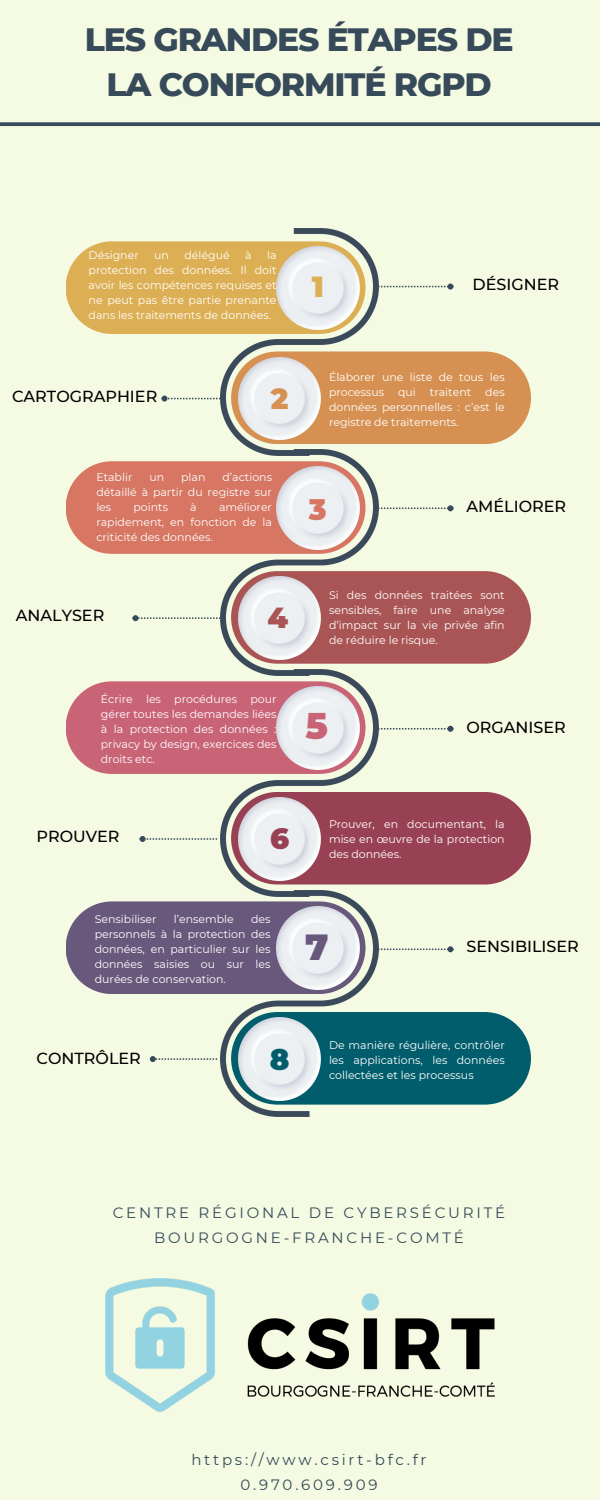
<style>
.page{position:relative;width:600px;height:1500px;background:#f5fae2}
.page>*{position:absolute;margin:0;border:0;box-sizing:border-box;transform-origin:0 0}
.t1{font:900 36.3px "Montserrat";color:#c96477}
.t2{font:900 36.3px "Montserrat";color:#68597c}
.t3{font:800 33px/45.8px "Montserrat";letter-spacing:-.035em;color:#364a5a;text-align:center}
.t4{font:900 29px "Montserrat";color:#ddaf54}
.t5{font:900 29px "Montserrat";color:#d67663}
.t6{font:900 29px "Montserrat";color:#d69152}
.t7{font:900 29px "Montserrat";color:#a55}
.t8{font:900 29px "Montserrat";color:#994154}
.t9{font:900 29px "Montserrat";color:#015c6b}
.t10{font:500 16px "Montserrat";color:#000}
.t11{font:15px/25.5px "Montserrat";letter-spacing:.185em;color:#364a5a;text-align:center}
.t12{font:11px/15px "Montserrat";color:#fff;text-align:justify}
</style>
<div class="page">
<img style="left:221px;top:229px;width:157px;height:220px">
<img style="left:221px;top:449px;width:157px;height:221px">
<img style="left:221px;top:670px;width:157px;height:220px">
<img style="left:221px;top:890px;width:157px;height:227px">
<div style="left:66px;top:241px;width:299px;height:93px;background:#ddaf54;border-radius:46px"></div>
<img style="left:277px;top:247px;width:82px;height:82px">
<div style="left:66px;top:461px;width:299px;height:93px;background:#d67663;border-radius:46px"></div>
<div style="left:66px;top:681px;width:299px;height:93px;background:#c96477;border-radius:46px"></div>
<div style="left:66px;top:901px;width:299px;height:93px;background:#68597c;border-radius:46px"></div>
<div style="left:231px;top:352px;width:300px;height:92px;background:#d69152;border-radius:46px"></div>
<svg style="left:162px;top:396px;width:59px;height:6px"></svg>
<img style="left:238px;top:357px;width:83px;height:83px">
<img style="left:277px;top:467px;width:82px;height:82px">
<img style="left:277px;top:687px;width:82px;height:82px">
<img style="left:277px;top:907px;width:82px;height:82px">
<div style="left:231px;top:571px;width:300px;height:93px;background:#a55;border-radius:46px"></div>
<svg style="left:133px;top:615px;width:88px;height:6px"></svg>
<img style="left:238px;top:577px;width:83px;height:82px">
<div style="left:231px;top:792px;width:300px;height:93px;background:#994154;border-radius:46px"></div>
<svg style="left:140px;top:836px;width:77px;height:6px"></svg>
<img style="left:238px;top:798px;width:83px;height:82px">
<div style="left:231px;top:1012px;width:300px;height:93px;background:#015c6b;border-radius:46px"></div>
<svg style="left:150px;top:1056px;width:67px;height:6px"></svg>
<img style="left:238px;top:1018px;width:83px;height:82px">
<svg style="left:378px;top:505px;width:75px;height:6px"></svg>
<svg style="left:378px;top:726px;width:75px;height:6px"></svg>
<svg style="left:378px;top:946px;width:75px;height:6px"></svg>
<svg style="left:378px;top:284px;width:75px;height:6px"></svg>
<svg style="left:0;top:122px;width:600px;height:4px;background:#445764"></svg>
<img style="left:105px;top:1279px;width:389px;height:133px">
<p class="t3" style="left:85px;top:16px;width:430px">LES GRANDES ÉTAPES DE<br>LA CONFORMITÉ RGPD</p>
<p class="t12" style="left:89px;top:248px;width:189px;text-indent:178px">la protection des données. Il doit avoir les compétences requises et ne peut pas être partie prenante dans les traitements de données.</p>
<p class="t12" style="left:89px;top:248px;width:52px">Désigner</p>
<p class="t12" style="left:154px;top:248px;width:16px">un</p>
<p class="t12" style="left:184px;top:248px;width:47px">délégué</p>
<p class="t12" style="left:245px;top:248px;width:8px">à</p>
<h2 class="t4" style="left:312px;top:269px;width:14px">1</h2>
<p class="t10" style="left:473px;top:275px;width:88px">DÉSIGNER</p>
<h3 class="t10" style="left:12px;top:386px;width:147px">CARTOGRAPHIER</h3>
<h2 class="t6" style="left:271px;top:381px;width:19px">2</h2>
<h2 class="t12" style="left:96px;top:470px;width:177px;text-indent:126px">d’actions détaillé à partir du registre sur les</h2>
<h2 class="t12" style="left:96px;top:470px;width:38px">Etablir</h2>
<h2 class="t12" style="left:149px;top:470px;width:16px">un</h2>
<h2 class="t12" style="left:181px;top:470px;width:26px">plan</h2>
<h2 class="t12" style="left:96px;top:500px;width:177px;text-indent:123px">améliorer rapidement, en fonction de la criticité des données.</h2>
<h2 class="t12" style="left:134px;top:500px;width:36px">points</h2>
<h2 class="t12" style="left:190px;top:500px;width:8px">à</h2>
<p class="t12" style="left:329px;top:370px;width:177px">Élaborer une liste de tous les processus</p>
<p class="t12" style="left:329px;top:385px;width:177px;text-indent:156px">des données personnelles : c’est le registre de traitements.</p>
<p class="t12" style="left:398px;top:385px;width:19px">qui</p>
<p class="t12" style="left:430px;top:385px;width:43px">traitent</p>
<p class="t5" style="left:309px;top:492px;width:19px">3</p>
<p class="t10" style="left:467px;top:497px;width:101px">AMÉLIORER</p>
<p class="t10" style="left:16px;top:606px;width:90px">ANALYSER</p>
<p class="t7" style="left:267px;top:600px;width:22px">4</p>
<p class="t12" style="left:329px;top:588px;width:177px">Si des données traitées sont sensibles, faire une analyse d’impact sur la vie privée afin de réduire le risque.</p>
<p class="t12" style="left:101px;top:691px;width:177px">Écrire les procédures pour gérer toutes les demandes liées à la protection des données : privacy by design, exercices des droits etc.</p>
<p class="t1" style="left:306px;top:704px;width:24px">5</p>
<p class="t10" style="left:467px;top:717px;width:101px">ORGANISER</p>
<p class="t10" style="left:37px;top:827px;width:85px">PROUVER</p>
<p class="t8" style="left:270px;top:821px;width:21px">6</p>
<h2 class="t12" style="left:329px;top:816px;width:177px">Prouver, en documentant, la mise en œuvre de la protection</h2>
<h2 class="t12" style="left:329px;top:846px;width:74px">des données.</h2>
<p class="t12" style="left:95px;top:912px;width:63px">Sensibiliser</p>
<p class="t12" style="left:174px;top:912px;width:62px">l’ensemble</p>
<p class="t12" style="left:95px;top:912px;width:177px;text-indent:156px">des personnels à la protection des données, en particulier sur les données saisies ou sur les durées de conservation.</p>
<p class="t2" style="left:305px;top:924px;width:25px">7</p>
<h2 class="t10" style="left:467px;top:937px;width:114px">SENSIBILISER</h2>
<p class="t10" style="left:37px;top:1048px;width:106px">CONTRÔLER</p>
<h2 class="t9" style="left:270px;top:1042px;width:21px">8</h2>
<p class="t12" style="left:329px;top:1037px;width:177px">De manière régulière, contrôler les applications, les données</p>
<p class="t12" style="left:329px;top:1067px;width:146px">collectées et les processus</p>
<p class="t11" style="left:113px;top:1200px;width:394px">CENTRE RÉGIONAL DE CYBERSÉCURITÉ<br>BOURGOGNE-FRANCHE-COMTÉ</p>
<h4 class="t11" style="left:191px;top:1447px;width:237px">https://www.csirt-bfc.fr<br>0.970.609.909</h4>
</div>
